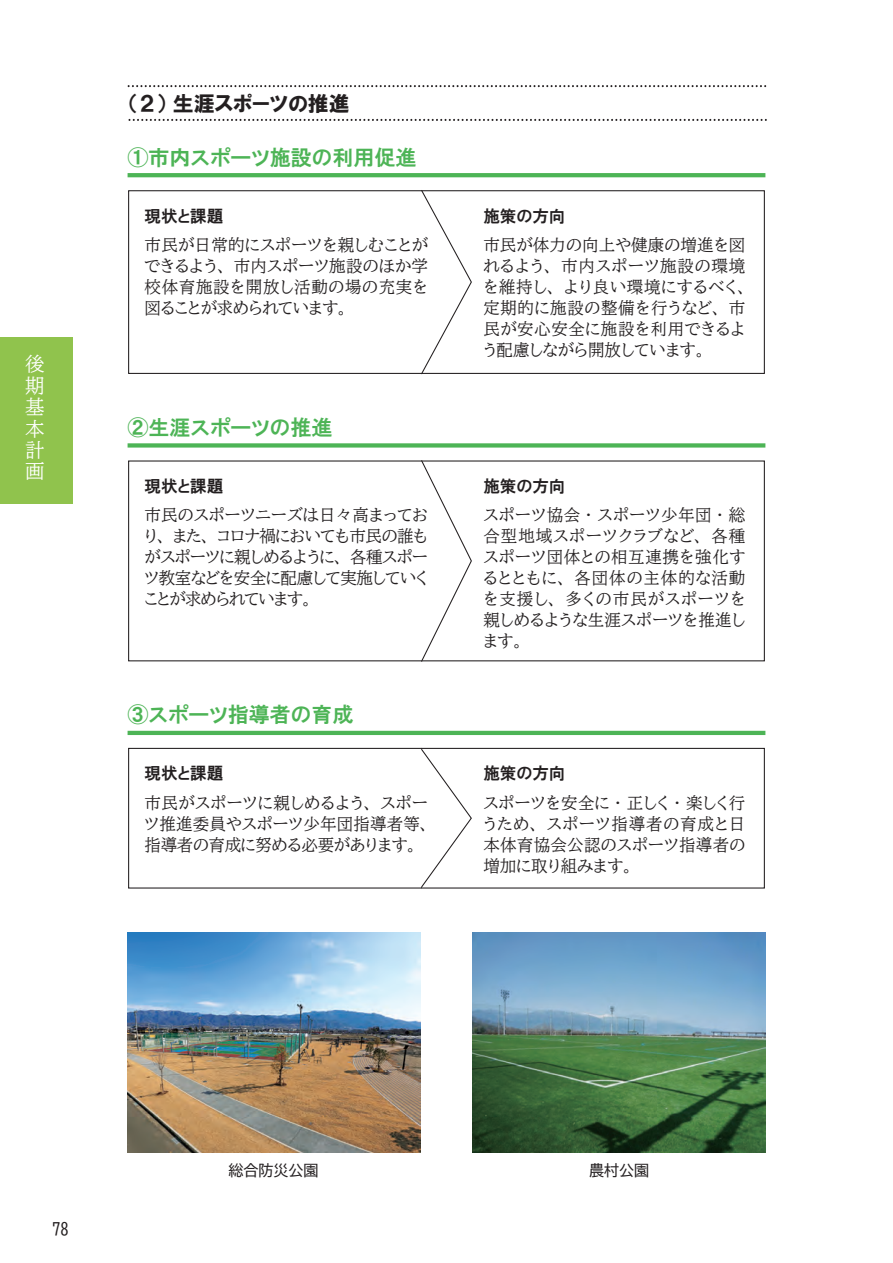
<style>
.page{position:relative;width:893px;height:1263px;background:#fff}
.page>*{position:absolute;margin:0;border:0;box-sizing:border-box;transform-origin:0 0}
.t1{font:21px "HGP Gothic E";color:#4db456}
.t2{font:21px "HGP Soei Kakugothic UB";color:#231f20}
.t3{font:19.5px/21.5px "BIZ UD Mincho Medium";color:#fff;text-align:justify}
.t4{font:16.5px/21px "BIZ UDP Mincho Medium";letter-spacing:.015em;color:#231f20;text-align:justify}
.t5{font:16.5px "HGP Gothic E";color:#231f20}
.t6{font:16.5px "BIZ UD Gothic";color:#231f20}
.t7{font:15px "BIZ UD Gothic";color:#231f20}
</style>
<div class="page">
<div style="left:0;top:337px;width:72px;height:167px;background:#90c34d"></div>
<div style="left:128px;top:190px;width:637px;height:184px;border:1px solid #231f20"></div>
<svg style="left:420px;top:190px;width:53px;height:185px"></svg>
<hr style="left:128px;top:173px;width:637px;height:4px;background:#4db456">
<svg style="left:420px;top:460px;width:52px;height:202px"></svg>
<div style="left:128px;top:443px;width:637px;height:5px;background:#4db456"></div>
<div style="left:128px;top:748px;width:637px;height:140px;border:1px solid #231f20"></div>
<svg style="left:420px;top:747px;width:53px;height:142px"></svg>
<hr style="left:128px;top:731px;width:637px;height:4px;background:#4db456">
<svg style="left:129px;top:85px;width:637px;height:2px"></svg>
<svg style="left:129px;top:119px;width:638px;height:2px"></svg>
<img style="left:472px;top:932px;width:293px;height:220px">
<img style="left:128px;top:933px;width:293px;height:219px">
<p class="t3" style="left:25px;top:353px;width:21px">後期基本計画</p>
<p class="t2" style="left:129px;top:93px;width:222px">（２） 生涯スポーツの推進</p>
<p class="t1" style="left:128px;top:146px;width:290px">①市内スポーツ施設の利用促進</p>
<p class="t5" style="left:145px;top:207px;width:80px">現状と課題</p>
<p class="t4" style="left:145px;top:234px;width:285px">市民が日常的にスポーツを親しむことができるよう、市内スポーツ施設のほか学校体育施設を開放し活動の場の充実を図ることが求められています。</p>
<p class="t1" style="left:128px;top:417px;width:206px">②生涯スポーツの推進</p>
<p class="t5" style="left:145px;top:478px;width:80px">現状と課題</p>
<p class="t4" style="left:145px;top:504px;width:285px">市民のスポーツニーズは日々高まっており、また、コロナ禍においても市民の誰もがスポーツに親しめるように、各種スポーツ教室などを安全に配慮して実施していくことが求められています。</p>
<p class="t1" style="left:128px;top:704px;width:227px">③スポーツ指導者の育成</p>
<p class="t5" style="left:145px;top:765px;width:80px">現状と課題</p>
<p class="t4" style="left:145px;top:792px;width:286px">市民がスポーツに親しめるよう、スポーツ推進委員やスポーツ少年団指導者等、指導者の育成に努める必要があります。</p>
<p class="t5" style="left:483px;top:208px;width:84px">施策の方向</p>
<p class="t4" style="left:483px;top:234px;width:265px">市民が体力の向上や健康の増進を図れるよう、市内スポーツ施設の環境を維持し、より良い環境にするべく、定期的に施設の整備を行うなど、市民が安心安全に施設を利用できるよう配慮しながら開放しています。</p>
<p class="t5" style="left:483px;top:478px;width:84px">施策の方向</p>
<p class="t4" style="left:483px;top:504px;width:264px">スポーツ協会・スポーツ少年団・総合型地域スポーツクラブなど、各種スポーツ団体との相互連携を強化するとともに、各団体の主体的な活動を支援し、多くの市民がスポーツを親しめるような生涯スポーツを推進します。</p>
<p class="t5" style="left:483px;top:765px;width:84px">施策の方向</p>
<p class="t4" style="left:483px;top:792px;width:264px">スポーツを安全に・正しく・楽しく行うため、スポーツ指導者の育成と日本体育協会公認のスポーツ指導者の増加に取り組みます。</p>
<p class="t6" style="left:52px;top:1220px;width:18px">78</p>
<p class="t7" style="left:228px;top:1163px;width:91px">総合防災公園</p>
<p class="t7" style="left:589px;top:1163px;width:61px">農村公園</p>
</div>
